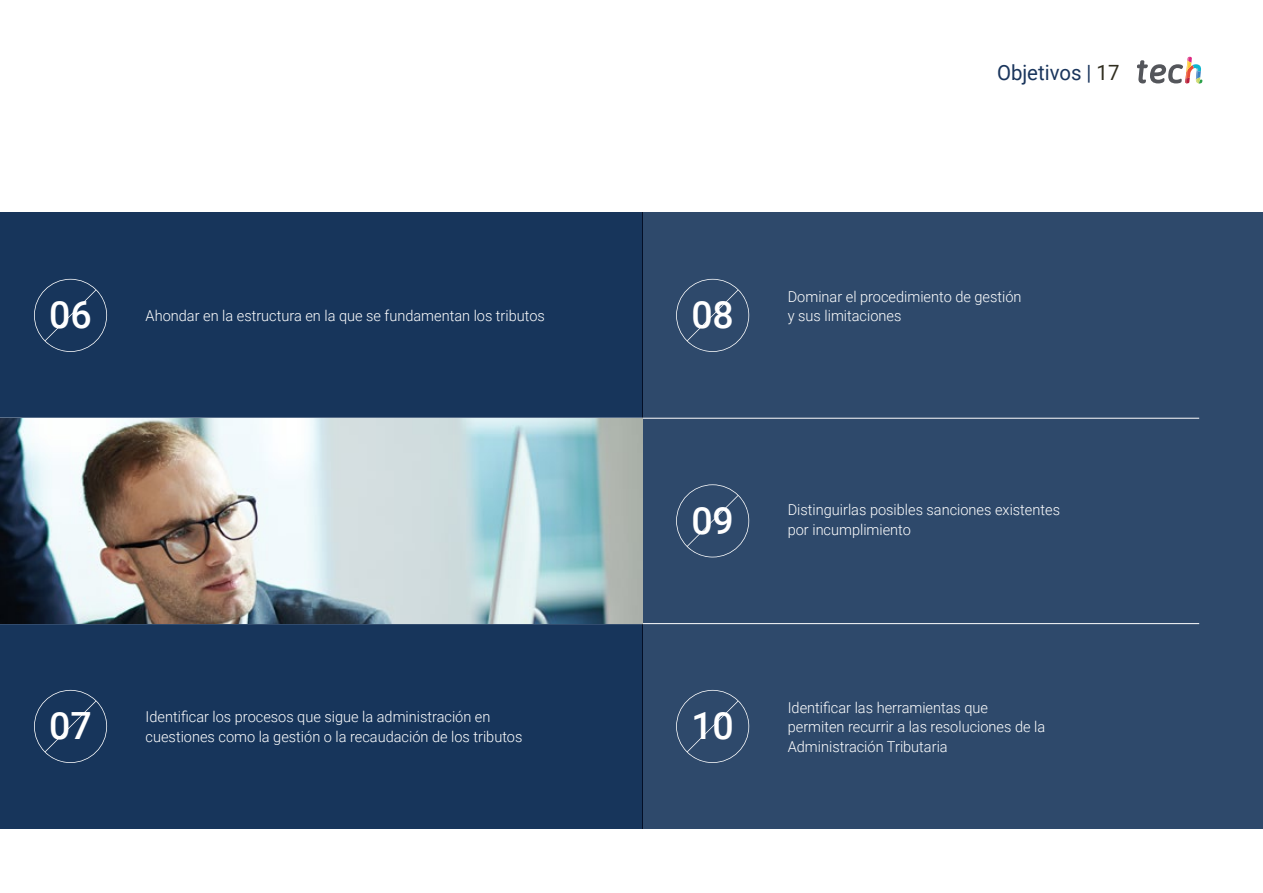
<style>
.page{position:relative;width:1263px;height:893px;background:#fff}
.page>*{position:absolute;margin:0;border:0;box-sizing:border-box;transform-origin:0 0}
.t1{font:500 37.5px "Roboto";color:#fff}
.t2{font:21px "Roboto";color:#1a355c}
.t3{font:300 15px/19.5px "Roboto";color:#fff}
.s1{color:#312e20}
</style>
<div class="page">
<div style="left:0;top:213px;width:642px;height:616px;background:#17355b"></div>
<div style="left:642px;top:213px;width:621px;height:616px;background:#2e496b"></div>
<svg style="left:34px;top:279px;width:73px;height:73px"></svg>
<svg style="left:676px;top:279px;width:73px;height:73px"></svg>
<svg style="left:34px;top:690px;width:73px;height:73px"></svg>
<svg style="left:676px;top:484px;width:73px;height:73px"></svg>
<svg style="left:676px;top:690px;width:73px;height:73px"></svg>
<hr style="left:0;top:418px;width:1199px;height:1px;background:#fff">
<hr style="left:0;top:623px;width:1199px;height:1px;background:#fff">
<img style="left:0;top:418px;width:642px;height:205px">
<svg style="left:1137px;top:57px;width:65px;height:27px"></svg>
<h2 class="t2" style="left:997px;top:57px;width:124px">Objetivos | <span class="s1">17</span></h2>
<p class="t3" style="left:788px;top:286px;width:235px">Dominar el procedimiento de gestión</p>
<h1 class="t1" style="left:49px;top:288px;width:44px">06</h1>
<h1 class="t1" style="left:691px;top:288px;width:44px">08</h1>
<p class="t3" style="left:788px;top:305px;width:115px">y sus limitaciones</p>
<p class="t3" style="left:146px;top:305px;width:401px">Ahondar en la estructura en la que se fundamentan los tributos</p>
<h1 class="t1" style="left:49px;top:699px;width:44px">07</h1>
<p class="t3" style="left:146px;top:707px;width:378px">Identificar los procesos que sigue la administración en cuestiones como la gestión o la recaudación de los tributos</p>
<h1 class="t1" style="left:691px;top:494px;width:44px">09</h1>
<p class="t3" style="left:788px;top:500px;width:274px">Distinguirlas posibles sanciones existentes por incumplimiento</p>
<h1 class="t1" style="left:691px;top:699px;width:44px">10</h1>
<p class="t3" style="left:788px;top:697px;width:259px">Identificar las herramientas que permiten recurrir a las resoluciones de la<br>Administración Tributaria</p>
</div>
